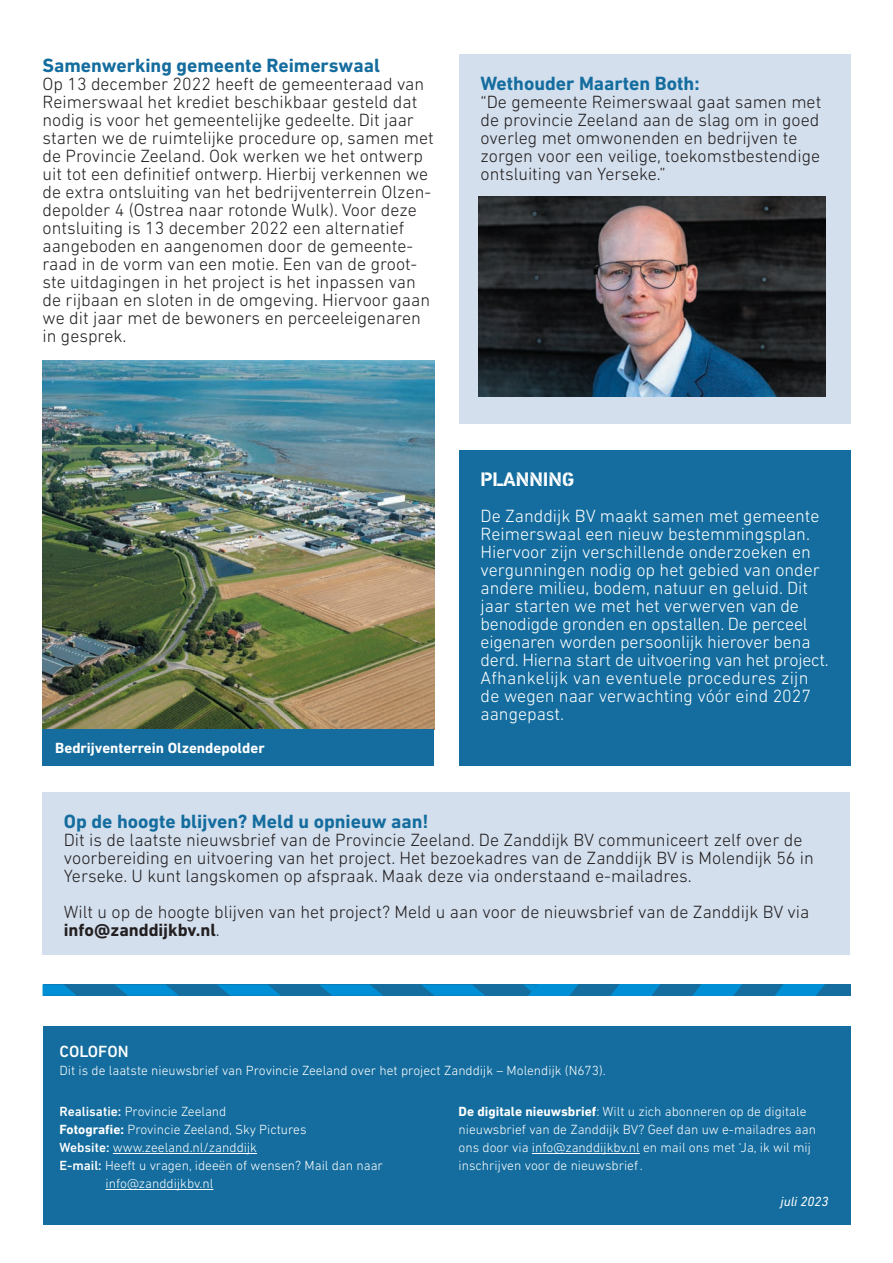
<style>
.page{position:relative;width:893px;height:1263px;background:#fff}
.page>*{position:absolute;margin:0;border:0;box-sizing:border-box;transform-origin:0 0}
.t1{font:700 19.5px "DIN Next LT Pro";color:#146d9e}
.t2{font:700 19.5px "PF Din Stencil";color:#fff}
.t3{font:300 18px/18px "DIN Next LT Pro";color:#231f20}
.t4{font:300 18px/18px "DIN Next LT Pro";color:#fff}
.t5{font:700 18px "DIN Next LT Pro";color:#231f20}
.t6{font:500 16.5px "DIN Next LT Pro";color:#fff}
.t7{font:700 15px "DIN Next LT Pro";color:#fff}
.t8{font:300 13.5px/18px "DIN Next LT Pro";color:#fff}
.t9{font:italic 13.5px "DIN Next LT Pro";color:#fff}
.s1{font-weight:300}
.s2{font-weight:500}
.s3{font-weight:700}
</style>
<div class="page">
<div style="left:43px;top:1026px;width:807px;height:198px;background:#146d9e"></div>
<div style="left:459px;top:54px;width:391px;height:369px;background:#d3dfed"></div>
<div style="left:459px;top:450px;width:391px;height:315px;background:#146d9e"></div>
<div style="left:43px;top:792px;width:807px;height:162px;background:#d3dfed"></div>
<hr style="left:532px;top:1153px;width:108px;height:1px;background:#fff">
<hr style="left:106px;top:1189px;width:107px;height:1px;background:#fff">
<hr style="left:113px;top:1153px;width:144px;height:1px;background:#fff">
<svg style="left:43px;top:984px;width:807px;height:12px;background:#0a7db8"></svg>
<img style="left:43px;top:360px;width:391px;height:369px">
<img style="left:479px;top:197px;width:347px;height:199px">
<div style="left:43px;top:729px;width:391px;height:36px;background:#146d9e"></div>
<h1 class="t1" style="left:43px;top:54px;width:339px">Samenwerking gemeente Reimerswaal</h1>
<p class="t3" style="left:43px;top:75px;width:393px">Op 13 december 2022 heeft de gemeenteraad van Reimerswaal het krediet beschikbaar gesteld dat nodig is voor het gemeentelike gedeelte. Dit jaar starten we de ruimtelike procedure op, samen met de Provincie Zeeland. Ook werken we het ontwerp uit tot een defnitief ontwerp. Hierbi verkennen we de extra ontsluiting van het bedriventerrein Olzen&shy;depolder 4 (Ostrea naar rotonde Wulk). Voor deze ontsluiting is 13 december 2022 een alternatief aangeboden en aangenomen door de gemeente&shy;raad in de vorm van een motie. Een van de groot&shy;ste uitdagingen in het project is het inpassen van de ribaan en sloten in de omgeving. Hiervoor gaan we dit jaar met de bewoners en perceeleigenaren in gesprek.</p>
<h1 class="t1" style="left:480px;top:72px;width:221px">Wethouder Maarten Both:</h1>
<p class="t3" style="left:480px;top:93px;width:342px">“De gemeente Reimerswaal gaat samen met de provincie Zeeland aan de slag om in goed overleg met omwonenden en bedriven te zorgen voor een veilige, toekomstbestendige ontsluiting van Yerseke.”</p>
<p class="t7" style="left:55px;top:739px;width:211px">Bedriventerrein Olzendepolder</p>
<h1 class="t2" style="left:480px;top:468px;width:95px">PLANNING</h1>
<p class="t4" style="left:480px;top:507px;width:350px">De Zanddik BV maakt samen met gemeente Reimerswaal een nieuw bestemmingsplan.<br>Hiervoor zin verschillende onderzoeken en vergunningen nodig op het gebied van onder andere milieu, bodem, natuur en geluid. Dit jaar starten we met het verwerven van de benodigde gronden en opstallen. De perceel eigenaren worden persoonlik hierover bena derd. Hierna start de uitvoering van het project.<br>Afhankelik van eventuele procedures zin de wegen naar verwachting vóór eind 2027 aangepast.</p>
<h1 class="t1" style="left:64px;top:810px;width:366px">Op de hoogte bliven? Meld u opnieuw aan!</h1>
<p class="t3" style="left:64px;top:831px;width:752px">Dit is de laatste nieuwsbrief van de Provincie Zeeland. De Zanddik BV communiceert zelf over de voorbereiding en uitvoering van het project. Het bezoekadres van de Zanddik BV is Molendik 56 in<br>Yerseke. U kunt langskomen op afspraak. Maak deze via onderstaand e-mailadres.</p>
<p class="t3" style="left:64px;top:903px;width:747px">Wilt u op de hoogte bliven van het project? Meld u aan voor de nieuwsbrief van de Zanddik BV via</p>
<p class="t5" style="left:64px;top:919px;width:158px">info@zanddikbv.nl<span class="s1">.</span></p>
<h1 class="t6" style="left:60px;top:1041px;width:71px">COLOFON</h1>
<p class="t8" style="left:60px;top:1061px;width:548px">Dit is de laatste nieuwsbrief van Provincie Zeeland over het project Zanddik – Molendik (N673).</p>
<p class="t8" style="left:60px;top:1102px;width:168px"><span class="s2">Realisatie:</span> Provincie Zeeland</p>
<p class="t8" style="left:60px;top:1120px;width:248px"><span class="s3">Fotografe:</span> Provincie Zeeland, Sky Pictures</p>
<p class="t8" style="left:60px;top:1138px;width:199px"><span class="s2">Website:</span> www.zeeland.nl/zanddik</p>
<p class="t8" style="left:60px;top:1156px;width:325px"><span class="s2">E-mail:</span> Heeft u vragen, ideeën of wensen? Mail dan naar</p>
<p class="t8" style="left:106px;top:1174px;width:109px">info@zanddikbv.nl</p>
<p class="t8" style="left:459px;top:1102px;width:359px"><span class="s3">De digitale nieuwsbrief</span>: Wilt u zich abonneren op de digitale nieuwsbrief van de Zanddik BV? Geef dan uw e-mailadres aan ons door via info@zanddikbv.nl en mail ons met ‘Ja, ik wil mi inschriven voor de nieuwsbrief.</p>
<p class="t9" style="left:780px;top:1194px;width:50px">juli 2023</p>
</div>
